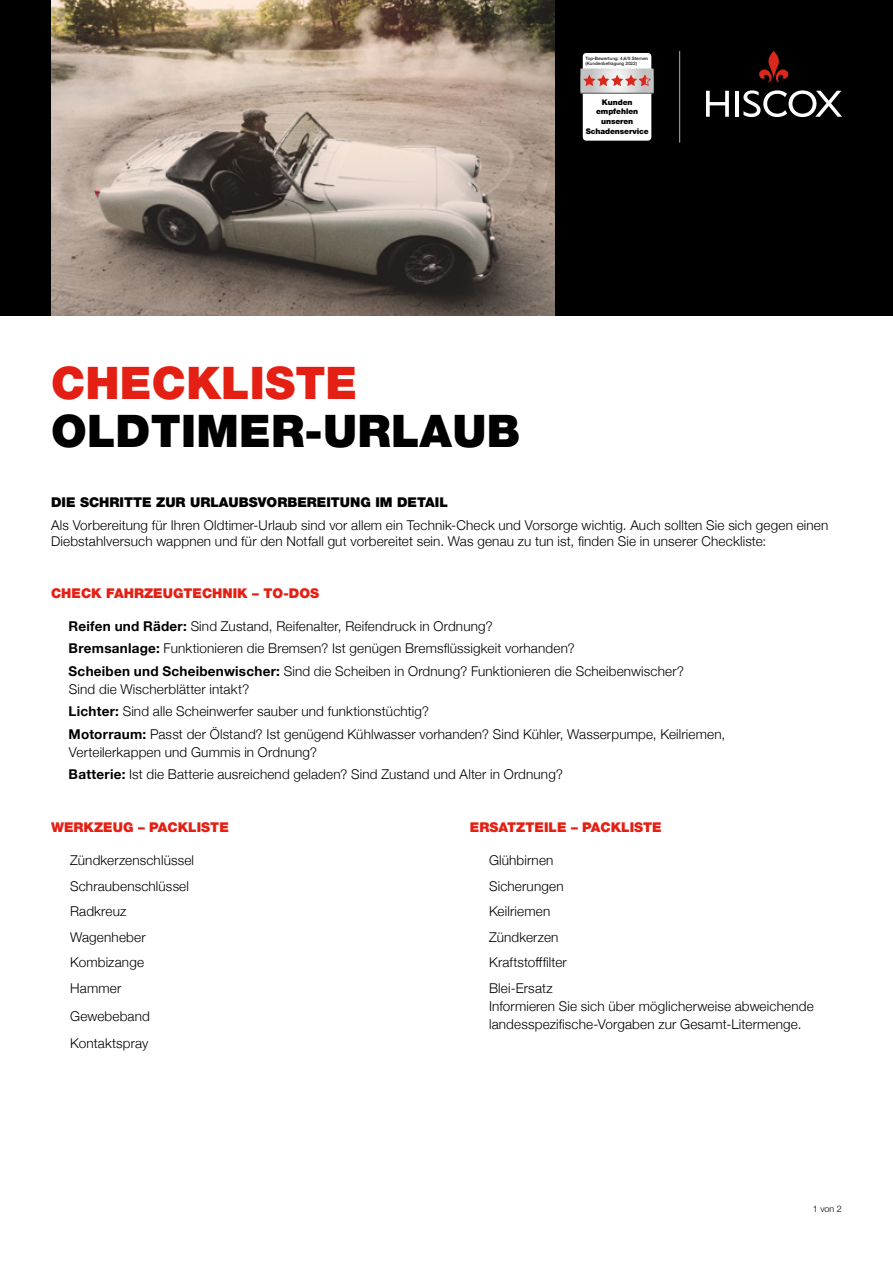
<style>
.page{position:relative;width:893px;height:1263px;background:#fff}
.page>*{position:absolute;margin:0;border:0;box-sizing:border-box;transform-origin:0 0}
.t1{font:900 45px "Helvetica Neue LT Std";letter-spacing:.005em;color:#000}
.t2{font:900 45px "Helvetica Neue LT Std";letter-spacing:.005em;color:#e41f13}
.t3{font:300 13.5px/22.5px "Helvetica Neue";letter-spacing:.01em;color:#000}
.t4{font:900 13.5px "Helvetica Neue LT Std";color:#e41f13}
.t5{font:900 13.5px "Helvetica Neue LT Std";color:#000}
.t6{font:300 9px "Helvetica Neue";color:#000}
.t7{font:900 7.8px/9.8px "Helvetica Neue";letter-spacing:-.01em;color:#000;text-align:center}
.t8{font:500 4.5px/5.4px "Helvetica Neue";letter-spacing:.005em;color:#141412}
.s1{font-weight:700}
</style>
<div class="page">
<div style="left:0;top:0;width:893px;height:316px;background:#000"></div>
<hr style="left:679px;top:51px;width:1px;height:92px;background:#b3b2b2">
<div style="left:582px;top:52px;width:70px;height:89px;background:#fff;border-radius:4px"></div>
<div style="left:581px;top:52px;width:72px;height:90px;border:1px solid #000;border-radius:4px"></div>
<svg style="left:580px;top:76px;width:74px;height:18px"></svg>
<svg style="left:580px;top:69px;width:74px;height:24px;background:#d2b5b3"></svg>
<svg style="left:759px;top:51px;width:29px;height:31px"></svg>
<hr style="left:735px;top:91px;width:3px;height:26px;background:#fff">
<svg style="left:706px;top:91px;width:23px;height:26px"></svg>
<svg style="left:743px;top:90px;width:99px;height:27px"></svg>
<img style="left:51px;top:0;width:503px;height:316px">
<p class="t8" style="left:585px;top:55px;width:64px">Top-Bewertung: 4,6/5 Sternen (Kundenbefragung 2022)</p>
<p class="t7" style="left:586px;top:97px;width:64px">Kunden empfehlen unseren<br>Schadenservice</p>
<h1 class="t2" style="left:51px;top:356px;width:308px">CHECKLISTE</h1>
<h1 class="t1" style="left:51px;top:404px;width:471px">OLDTIMER-URLAUB</h1>
<p class="t5" style="left:51px;top:494px;width:398px">DIE SCHRITTE ZUR URLAUBSVORBEREITUNG IM DETAIL</p>
<p class="t3" style="left:51px;top:516px;width:779px;line-height:16.2px">Als Vorbereitung für Ihren Oldtimer-Urlaub sind vor allem ein Technik-Check und Vorsorge wichtig. Auch sollten Sie sich gegen einen<br>Diebstahlversuch wappnen und für den Notfall gut vorbereitet sein. Was genau zu tun ist, finden Sie in unserer Checkliste:</p>
<p class="t4" style="left:51px;top:585px;width:270px">CHECK FAHRZEUGTECHNIK – TO-DOS</p>
<p class="t3" style="left:69px;top:614px;width:617px"><span class="s1">Reifen und Räder:</span> Sind Zustand, Reifenalter, Reifendruck in Ordnung?<br><span class="s1">Bremsanlage:</span> Funktionieren die Bremsen? Ist genügen Bremsflüssigkeit vorhanden?<br><span class="s1">Scheiben und Scheibenwischer:</span> Sind die Scheiben in Ordnung? Funktionieren die Scheibenwischer?</p>
<p class="t3" style="left:69px;top:677px;width:658px">Sind die Wischerblätter intakt?<br><span class="s1">Lichter:</span> Sind alle Scheinwerfer sauber und funktionstüchtig?<br><span class="s1">Motorraum:</span> Passt der Ölstand? Ist genügend Kühlwasser vorhanden? Sind Kühler, Wasserpumpe, Keilriemen,</p>
<p class="t3" style="left:69px;top:740px;width:496px">Verteilerkappen und Gummis in Ordnung?<br><span class="s1">Batterie:</span> Ist die Batterie ausreichend geladen? Sind Zustand und Alter in Ordnung?</p>
<p class="t4" style="left:51px;top:819px;width:179px">WERKZEUG – PACKLISTE</p>
<p class="t4" style="left:470px;top:819px;width:193px">ERSATZTEILE – PACKLISTE</p>
<p class="t3" style="left:70px;top:848px;width:125px">Zündkerzenschlüssel</p>
<p class="t3" style="left:489px;top:848px;width:66px">Glühbirnen</p>
<p class="t3" style="left:70px;top:874px;width:120px">Schraubenschlüssel</p>
<p class="t3" style="left:489px;top:874px;width:76px">Sicherungen</p>
<p class="t3" style="left:70px;top:899px;width:58px">Radkreuz</p>
<p class="t3" style="left:489px;top:899px;width:63px">Keilriemen</p>
<p class="t3" style="left:70px;top:925px;width:77px">Wagenheber</p>
<p class="t3" style="left:489px;top:925px;width:71px">Zündkerzen</p>
<p class="t3" style="left:70px;top:950px;width:75px">Kombizange</p>
<p class="t3" style="left:489px;top:950px;width:79px">Kraftstofffilter</p>
<p class="t3" style="left:70px;top:976px;width:53px">Hammer</p>
<p class="t3" style="left:489px;top:978px;width:326px;line-height:18px">Blei-Ersatz<br>Informieren Sie sich über möglicherweise abweichende landesspezifische-Vorgaben zur Gesamt-Litermenge.</p>
<p class="t3" style="left:70px;top:1001px;width:81px;line-height:27.6px">Gewebeband<br>Kontaktspray</p>
<p class="t6" style="left:813px;top:1201px;width:31px">1 von 2</p>
</div>
